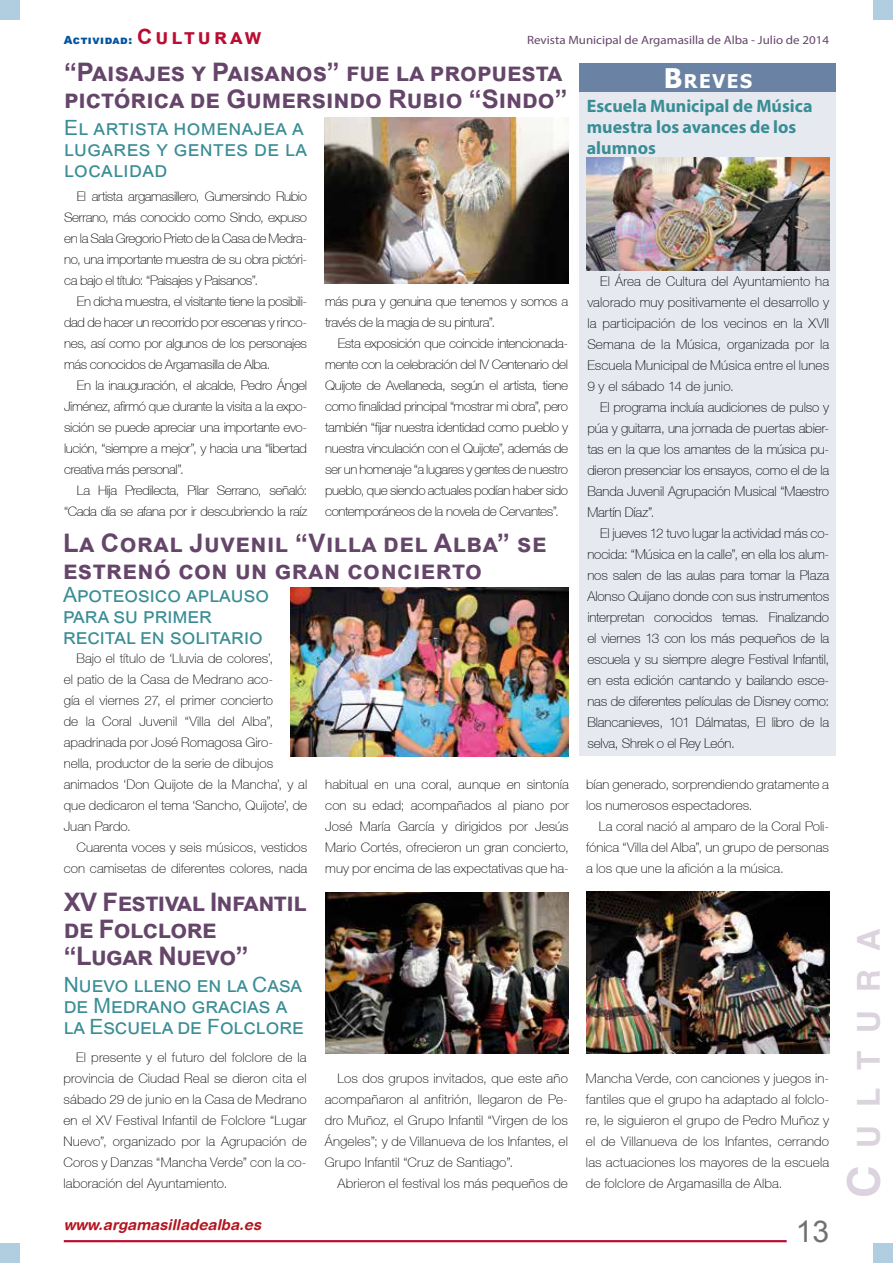
<style>
.page{position:relative;width:893px;height:1263px;background:#fff}
.page>*{position:absolute;margin:0;border:0;box-sizing:border-box;transform-origin:0 0}
.t1{font:700 31.5px "Helvetica";letter-spacing:.57em;color:#dbd3dd}
.t2{font:30px "Arial";color:#707172}
.t3{font:700 25.5px/27px "Arial";color:#65456a}
.t4{font:700 25.5px/27px "Arial";letter-spacing:.02em;color:#65456a}
.t5{font:700 25.5px/27px "Arial";letter-spacing:-.02em;color:#65456a}
.t6{font:21px/21px "Arial";color:#3a8d95}
.t7{font:21px/21px "Arial";letter-spacing:.02em;color:#3a8d95}
.t8{font:700 18.9px "Tahoma";letter-spacing:.085em;color:#fff}
.t9{font:700 18px/21px "Myriad Pro";color:#3a8d95}
.t10{font:italic 700 15px "Helvetica Rounded";color:#b21721}
.t11{font:100 13.5px/21px "Helvetica 35";letter-spacing:-.01em;color:#000;text-align:justify}
.t12{font:100 13.2px/21px "Helvetica 35";color:#000;text-align:justify}
.t13{font:100 13.2px/21px "Helvetica 35";letter-spacing:-.03em;color:#000;text-align:right}
.t14{font:12px "Myriad Pro";color:#65456a;scale:1.08 1}
.t15{font:900 11.25px "Arial";letter-spacing:.05em;color:#0053a0}
.s1{font-weight:700;font-size:21px;color:#bb0c32}
.s2{font-size:27px}
.s3{font-size:45px}
</style>
<div class="page">
<div style="left:873px;top:1243px;width:20px;height:20px;background:#b0cedf"></div>
<div style="left:0;top:1243px;width:20px;height:20px;background:#b0cedf"></div>
<hr style="left:64px;top:1240px;width:723px;height:2px;background:#bb0c32">
<div style="left:873px;top:0;width:20px;height:20px;background:#b0cedf"></div>
<div style="left:0;top:0;width:20px;height:20px;background:#b0cedf"></div>
<img style="left:325px;top:117px;width:243px;height:167px">
<div style="left:580px;top:63px;width:256px;height:693px;background:#e6e9f0"></div>
<div style="left:580px;top:63px;width:256px;height:29px;background:#6a82a4"></div>
<img style="left:587px;top:158px;width:242px;height:112px">
<img style="left:290px;top:588px;width:278px;height:168px">
<img style="left:586px;top:891px;width:243px;height:162px">
<img style="left:325px;top:892px;width:243px;height:161px">
<p class="t15" style="left:64px;top:31px;width:199px">Actividad: <span class="s1">Culturaw</span></p>
<p class="t14" style="left:527px;top:32px;width:281px">Revista Municipal de Argamasilla de Alba - Julio de 2014</p>
<h3 class="t3" style="left:64px;top:59px;width:505px">“Paisajes y Paisanos” fue la propuesta pictórica de Gumersindo Rubio “Sindo”</h3>
<h3 class="t7" style="left:64px;top:117px;width:244px">El artista homenajea a lugares y gentes de la localidad</h3>
<p class="t12" style="left:64px;top:186px;width:245px;text-indent:13px">El artista argamasillero, Gumersindo Rubio Serrano, más conocido como Sindo, expuso en la Sala Gregorio Prieto de la Casa de Medra&shy;no, una importante muestra de su obra pictóri&shy;ca bajo el título: “Paisajes y Paisanos”.</p>
<p class="t12" style="left:64px;top:291px;width:245px;text-indent:13px">En dicha muestra, el visitante tiene la posibili&shy;dad de hacer un recorrido por escenas y rinco&shy;nes, así como por algunos de los personajes más conocidos de Argamasilla de Alba.</p>
<p class="t12" style="left:64px;top:375px;width:245px;text-indent:13px">En la inauguración, el alcalde, Pedro Ángel Jiménez, afirmó que durante la visita a la expo&shy;sición se puede apreciar una importante evo&shy;lución, “siempre a mejor”, y hacia una “libertad creativa más personal”.</p>
<p class="t13" style="left:64px;top:480px;width:245px">La Hija Predilecta, Pilar Serrano, señaló: “Cada día se afana por ir descubriendo la raíz</p>
<p class="t13" style="left:325px;top:291px;width:244px;text-align:left">más pura y genuina que tenemos y somos a través de la magia de su pintura”.</p>
<p class="t12" style="left:325px;top:333px;width:245px;text-indent:13px">Esta exposición que coincide intencionada&shy;mente con la celebración del IV Centenario del Quijote de Avellaneda, según el artista, tiene como finalidad principal “mostrar mi obra”, pero también “fijar nuestra identidad como pueblo y nuestra vinculación con el Quijote”, además de ser un homenaje “a lugares y gentes de nuestro pueblo, que siendo actuales podían haber sido contemporáneos de la novela de Cervantes”.</p>
<h3 class="t4" style="left:63px;top:530px;width:485px">La Coral Juvenil “Villa del Alba” se estrenó con un gran concierto</h3>
<h3 class="t6" style="left:63px;top:583px;width:207px">Apoteosico aplauso para su primer recital en solitario</h3>
<p class="t12" style="left:64px;top:648px;width:245px;text-align:left;text-indent:13px">Bajo el título de ‘Lluvia de colores’,<br>el patio de la Casa de Medrano aco-<br>gía el viernes 27, el primer concierto<br>de la Coral Juvenil “Villa del Alba”, apadrinada por José Romagosa Giro-<br>nella, productor de la serie de dibujos animados ‘Don Quijote de la Mancha’, y al que dedicaron el tema ‘Sancho, Quijote’, de Juan Pardo.</p>
<p class="t12" style="left:64px;top:837px;width:245px;text-align:right">Cuarenta voces y seis músicos, vestidos con camisetas de diferentes colores, nada</p>
<h3 class="t5" style="left:64px;top:888px;width:244px">XV Festival Infantil de Folclore “Lugar Nuevo”</h3>
<h3 class="t6" style="left:64px;top:974px;width:241px">Nuevo lleno en la Casa de Medrano gracias a la Escuela de Folclore</h3>
<p class="t12" style="left:63px;top:1047px;width:245px;text-indent:13px">El presente y el futuro del folclore de la provincia de Ciudad Real se dieron cita el sábado 29 de junio en la Casa de Medrano en el XV Festival Infantil de Folclore “Lugar Nuevo”, organizado por la Agrupación de Coros y Danzas “Mancha Verde” con la co&shy;laboración del Ayuntamiento.</p>
<p class="t12" style="left:325px;top:774px;width:245px">habitual en una coral, aunque en sintonía con su edad; acompañados al piano por José María García y dirigidos por Jesús Mario Cortés, ofrecieron un gran concierto, muy por encima de las expectativas que ha-</p>
<p class="t12" style="left:325px;top:1068px;width:245px;text-indent:13px">Los dos grupos invitados, que este año acompañaron al anfitrión, llegaron de Pe&shy;dro Muñoz, el Grupo Infantil “Virgen de los Ángeles”; y de Villanueva de los Infantes, el Grupo Infantil “Cruz de Santiago”.</p>
<p class="t12" style="left:337px;top:1173px;width:232px">Abrieron el festival los más pequeños de</p>
<h3 class="t8" style="left:664px;top:68px;width:90px"><span class="s2">B</span>REVES</h3>
<h3 class="t9" style="left:587px;top:95px;width:227px">Escuela Municipal de Música muestra los avances de los alumnos</h3>
<p class="t11" style="left:587px;top:271px;width:243px;text-indent:13px">El Área de Cultura del Ayuntamiento ha valorado muy positivamente el desarrollo y la participación de los vecinos en la XVII Semana de la Música, organizada por la Escuela Municipal de Música entre el lunes 9 y el sábado 14 de junio.</p>
<p class="t11" style="left:587px;top:397px;width:243px;text-indent:13px">El programa incluía audiciones de pulso y púa y guitarra, una jornada de puertas abier&shy;tas en la que los amantes de la música pu&shy;dieron presenciar los ensayos, como el de la Banda Juvenil Agrupación Musical “Maestro Martín Díaz”.</p>
<p class="t11" style="left:587px;top:523px;width:243px;text-indent:13px">El jueves 12 tuvo lugar la actividad más co&shy;nocida: “Música en la calle”, en ella los alum&shy;nos salen de las aulas para tomar la Plaza Alonso Quijano donde con sus instrumentos interpretan conocidos temas. Finalizando el viernes 13 con los más pequeños de la escuela y su siempre alegre Festival Infantil, en esta edición cantando y bailando esce&shy;nas de diferentes películas de Disney como:<br>Blancanieves, 101 Dálmatas, El libro de la selva, Shrek o el Rey León.</p>
<p class="t12" style="left:586px;top:774px;width:244px">bían generado, sorprendiendo gratamente a los numerosos espectadores.</p>
<p class="t12" style="left:586px;top:816px;width:245px;text-indent:13px">La coral nació al amparo de la Coral Poli&shy;fónica “Villa del Alba”, un grupo de personas a los que une la afición a la música.</p>
<p class="t12" style="left:586px;top:1068px;width:245px">Mancha Verde, con canciones y juegos in&shy;fantiles que el grupo ha adaptado al folclo&shy;re, le siguieron el grupo de Pedro Muñoz y el de Villanueva de los Infantes, cerrando las actuaciones los mayores de la escuela de folclore de Argamasilla de Alba.</p>
<p class="t10" style="left:64px;top:1215px;width:199px">www.argamasilladealba.es</p>
<h2 class="t2" style="left:796px;top:1211px;width:35px">13</h2>
<h1 class="t1" style="left:849px;top:1198px;width:270px;rotate:-90deg"><span class="s3">C</span> ultura</h1>
</div>
